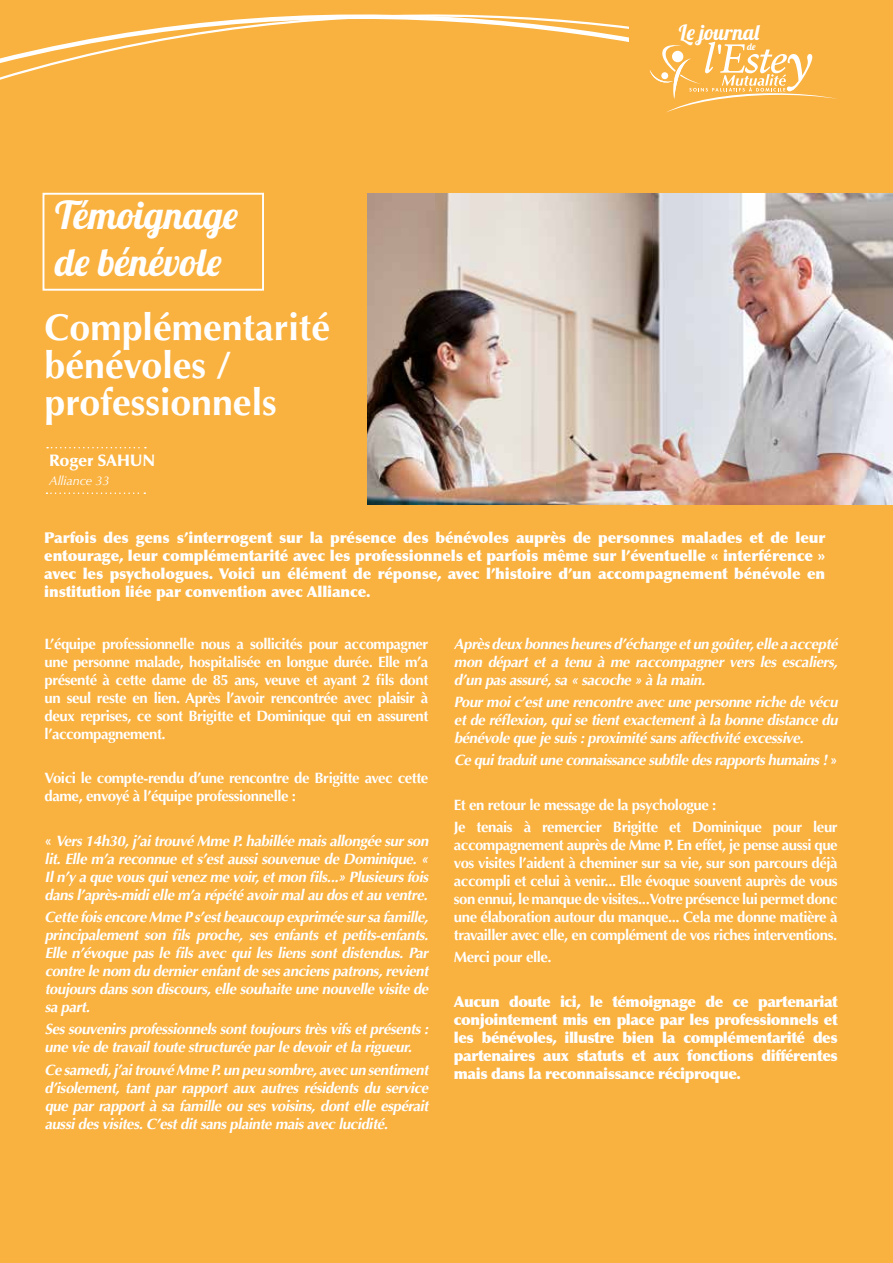
<style>
.page{position:relative;width:893px;height:1263px;background:#f9b13f}
.page>*{position:absolute;margin:0;border:0;box-sizing:border-box;transform-origin:0 0}
.t1{font:38.55px/46.2px "Lobster 1.4";color:#fff}
.t2{font:700 37.5px/37.5px "Optima LT Std";color:#fff}
.t3{font:21.3px "Lobster 1.4";color:#fff}
.t4{font:900 16.5px "Optima LT Std";letter-spacing:-.01em;color:#fff}
.t5{font:italic 700 15px/18px "Optima LT Std";letter-spacing:-.03em;color:#fff;text-align:justify}
.t6{font:700 15px/18px "Optima LT Std";letter-spacing:-.03em;color:#fff;text-align:justify}
.t7{font:900 15px/18px "Optima LT Std";letter-spacing:-.03em;color:#fff;text-align:justify}
.t8{font:italic 12.75px "Optima LT Std";letter-spacing:-.01em;color:#fff}
.t9{font:9.6px "Lobster 1.4";color:#fff}
.s1{font-style:normal}
</style>
<div class="page">
<svg style="left:47px;top:447px;width:99px;height:1px"></svg>
<svg style="left:46px;top:492px;width:99px;height:2px"></svg>
<svg style="left:0;top:14px;width:629px;height:66px"></svg>
<svg style="left:650px;top:41px;width:187px;height:72px"></svg>
<div style="left:43px;top:193px;width:221px;height:98px;border:2px solid #fff"></div>
<img style="left:368px;top:194px;width:525px;height:310px">
<h1 class="t1" style="left:55px;top:192px;width:184px">Témoignage de bénévole</h1>
<h2 class="t2" style="left:45px;top:309px;width:287px">Complémentarité bénévoles / professionnels</h2>
<p class="t4" style="left:49px;top:450px;width:108px">Roger SAHUN</p>
<p class="t8" style="left:49px;top:474px;width:62px">Alliance 33</p>
<h3 class="t3" style="left:679px;top:19px;width:82px">Le journal</h3>
<p class="t9" style="left:747px;top:40px;width:10px">de</p>
<p class="t7" style="left:44px;top:528px;width:783px">Parfois des gens s’interrogent sur la présence des bénévoles auprès de personnes malades et de leur entourage, leur complémentarité avec les professionnels et parfois même sur l’éventuelle « interférence » avec les psychologues. Voici un élément de réponse, avec l’histoire d’un accompagnement bénévole en institution liée par convention avec Alliance.</p>
<p class="t6" style="left:45px;top:635px;width:385px">L’équipe professionnelle nous a sollicités pour accompagner une personne malade, hospitalisée en longue durée. Elle m’a présenté à cette dame de 85 ans, veuve et ayant 2 fils dont un seul reste en lien. Après l’avoir rencontrée avec plaisir à deux reprises, ce sont Brigitte et Dominique qui en assurent l’accompagnement.</p>
<p class="t6" style="left:45px;top:769px;width:385px">Voici le compte-rendu d’une rencontre de Brigitte avec cette dame, envoyé à l’équipe professionnelle :</p>
<p class="t5" style="left:45px;top:832px;width:388px"><span class="s1">«</span> Vers14h30,j ’aitrouvé Mme P.habillée maisallongée surson lit. Elle m’a reconnue et s’est aussi souvenue de Dominique. « Iln’y a que vousquivenez me voir,etmon fils...» Plusieursfois dansl’après-midielle m’a répété avoirmalau dosetau ventre.</p>
<p class="t5" style="left:45px;top:908px;width:388px">Cette foisencore Mme P s’estbeaucoup exprimée sursa famille, principalement son fils proche, ses enfants et petits-enfants.<br>Elle n’évoque pas le fils avec qui les liens sont distendus. Par contre le nom du dernierenfantde sesancienspatrons,revient toujoursdansson discours,elle souhaite une nouvelle visite de sa part.</p>
<p class="t5" style="left:45px;top:1020px;width:388px">Sessouvenirsprofessionnelssonttoujourstrèsvifsetprésents: une vie de travailtoute structurée parle devoiretla rigueur.</p>
<p class="t5" style="left:45px;top:1061px;width:388px">Ce samedi,j ’aitrouvé Mme P.un peu sombre,avec un sentiment d’isolement, tant par rapport aux autres résidents du service que par rapport à sa famille ou ses voisins, dont elle espérait aussidesvisites.C’estditsansplainte maisavec lucidité.</p>
<p class="t5" style="left:454px;top:635px;width:388px">Aprèsdeux bonnesheuresd’échange etun goûter,elle a accepté mon départ et a tenu à me raccompagner vers les escaliers, d’un pasassuré,sa « sacoche » à la main.</p>
<p class="t5" style="left:454px;top:693px;width:388px">Pourmoic’estune rencontre avec une personne riche de vécu etde réflexion,quise tientexactementà la bonne distance du bénévole que je suis:proximité sansaffectivité excessive.</p>
<p class="t5" style="left:454px;top:751px;width:385px">Cequitraduituneconnaissancesubtiledesrapportshumains!<span class="s1">»</span></p>
<p class="t6" style="left:454px;top:794px;width:385px;line-height:22.2px">Et en retour le message de la psychologue :<br>Je tenais à remercier Brigitte et Dominique pour leur</p>
<p class="t6" style="left:454px;top:836px;width:385px">accompagnement auprès de Mme P. En effet, je pense aussi que vos visites l’aident à cheminer sur sa vie, sur son parcours déjà accompli et celui à venir... Elle évoque souvent auprès de vous son ennui, le manque de visites...Votre présence lui permet donc une élaboration autour du manque... Cela me donne matière à travailler avec elle, en complément de vos riches interventions.</p>
<p class="t6" style="left:454px;top:948px;width:99px">Merci pour elle.</p>
<p class="t7" style="left:454px;top:993px;width:385px">Aucun doute ici, le témoignage de ce partenariat conjointement mis en place par les professionnels et les bénévoles, illustre bien la complémentarité des partenaires aux statuts et aux fonctions différentes mais dans la reconnaissance réciproque.</p>
</div>
